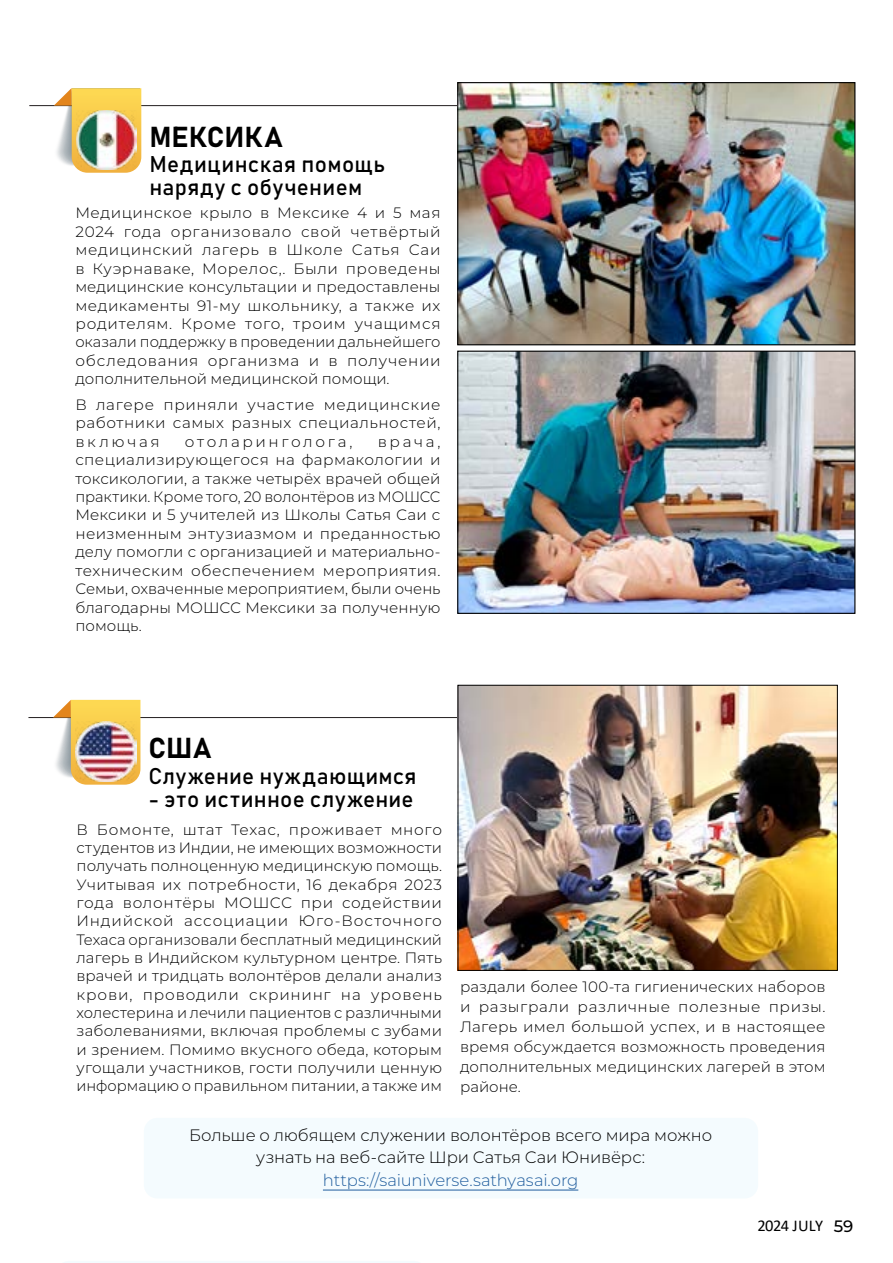
<style>
.page{position:relative;width:893px;height:1263px;background:#fff}
.page>*{position:absolute;margin:0;border:0;box-sizing:border-box;transform-origin:0 0}
.t1{font:28.5px "Bahnschrift";letter-spacing:.005em;color:#000}
.t2{font:22.5px/22.5px "Bahnschrift";letter-spacing:.015em;color:#000}
.t3{font:300 16.5px/22.5px "Montserrat";letter-spacing:-.005em;color:#000;text-align:center}
.t4{font:300 16.5px "Montserrat";letter-spacing:-.005em;color:#215e9e}
.t5{font:16.5px "Calibri";letter-spacing:-.03em;color:#000}
.t6{font:300 15px/18.5px "Montserrat";letter-spacing:.005em;color:#000;text-align:justify}
.t7{font:300 15px "Montserrat";letter-spacing:.17em;color:#000}
.s1{font-family:"Montserrat";font-weight:500}
</style>
<div class="page">
<hr style="left:28px;top:717px;width:606px;height:1px;background:#231f20">
<svg style="left:53px;top:700px;width:87px;height:85px"></svg>
<img style="left:75px;top:721px;width:61px;height:61px">
<div style="left:144px;top:1118px;width:614px;height:80px;background:#f4fbfe;border-radius:14px"></div>
<hr style="left:323px;top:1189px;width:255px;height:1px;background:#215e9e">
<svg style="left:64px;top:1261px;width:355px;height:2px"></svg>
<img style="left:460px;top:687px;width:376px;height:282px">
<div style="left:458px;top:685px;width:380px;height:286px;border:1px solid #000"></div>
<hr style="left:29px;top:105px;width:464px;height:1px;background:#231f20">
<svg style="left:53px;top:88px;width:88px;height:85px"></svg>
<img style="left:76px;top:111px;width:61px;height:59px">
<img style="left:459px;top:84px;width:394px;height:259px">
<div style="left:457px;top:82px;width:398px;height:263px;border:1px solid #000"></div>
<img style="left:459px;top:353px;width:394px;height:259px">
<div style="left:457px;top:351px;width:398px;height:263px;border:1px solid #000"></div>
<h1 class="t1" style="left:149px;top:115px;width:135px">МЕКСИКА</h1>
<h2 class="t2" style="left:149px;top:152px;width:237px">Медицинская помощь наряду с обучением</h2>
<p class="t6" style="left:75px;top:203px;width:367px">Медицинское крыло в Мексике 4 и 5 мая 2024 года организовало свой четвёртый медицинский лагерь в Школе Сатья Саи в Куэрнаваке, Морелос,. Были проведены медицинские консультации и предоставлены медикаменты 91-му школьнику, а также их родителям. Кроме того, троим учащимся оказали поддержку в проведении дальнейшего обследования организма и в получении дополнительной медицинской помощи.</p>
<p class="t6" style="left:75px;top:395px;width:367px">В лагере приняли участие медицинские работники самых разных специальностей, включая</p>
<p class="t6" style="left:75px;top:432px;width:367px;text-indent:302px">врача, специализирующегося на фармакологии и токсикологии, а также четырёх врачей общей практики. Кроме того, 20 волонтёров из МОШСС Meксики и 5 учителей из Школы Сатья Саи с неизменным энтузиазмом и преданностью делу помогли с организацией и материально&shy;техническим обеспечением мероприятия.<br>Семьи, охваченные мероприятием, были очень благодарны МОШСС Meксики за полученную помощь.</p>
<p class="t7" style="left:185px;top:431px;width:169px">отоларинголога,</p>
<h1 class="t1" style="left:148px;top:727px;width:65px">США</h1>
<h2 class="t2" style="left:148px;top:763px;width:270px">Служение нуждающимся</h2>
<h2 class="t2" style="left:148px;top:786px;width:267px">- это истинное служение</h2>
<p class="t6" style="left:77px;top:820px;width:367px">В Бомонте, штат Техас, проживает много студентов из Индии, не имеющих возможности получать полноценную медицинскую помощь.<br>Учитывая их потребности, 16 декабря 2023 года волонтёры МОШСС при содействии Индийской ассоциации Юго-Восточного Техаса организовали бесплатный медицинский лагерь в Индийском культурном центре. Пять врачей и тридцать волонтёров делали анализ крови, проводили скрининг на уровень холестерина и лечили пациентов с различными заболеваниями, включая проблемы с зубами и зрением. Помимо вкусного обеда, которым угощали участников, гости получили ценную информацию о правильном питании, а также им</p>
<p class="t6" style="left:460px;top:976px;width:367px;line-height:20px">раздали более 100-та гигиенических наборов и разыграли различные полезные призы.<br>Лагерь имел большой успех, и в настоящее время обсуждается возможность проведения дополнительных медицинских лагерей в этом районе.</p>
<p class="t3" style="left:189px;top:1123px;width:525px">Больше о любящем служении волонтёров всего мира можно узнать на веб-сайте Шри Сатья Саи Юнивёрс:</p>
<p class="t4" style="left:323px;top:1168px;width:257px">https://saiuniverse.sathyasai.org</p>
<p class="t5" style="left:757px;top:1214px;width:97px">2024 JULY <span class="s1">59</span></p>
</div>
